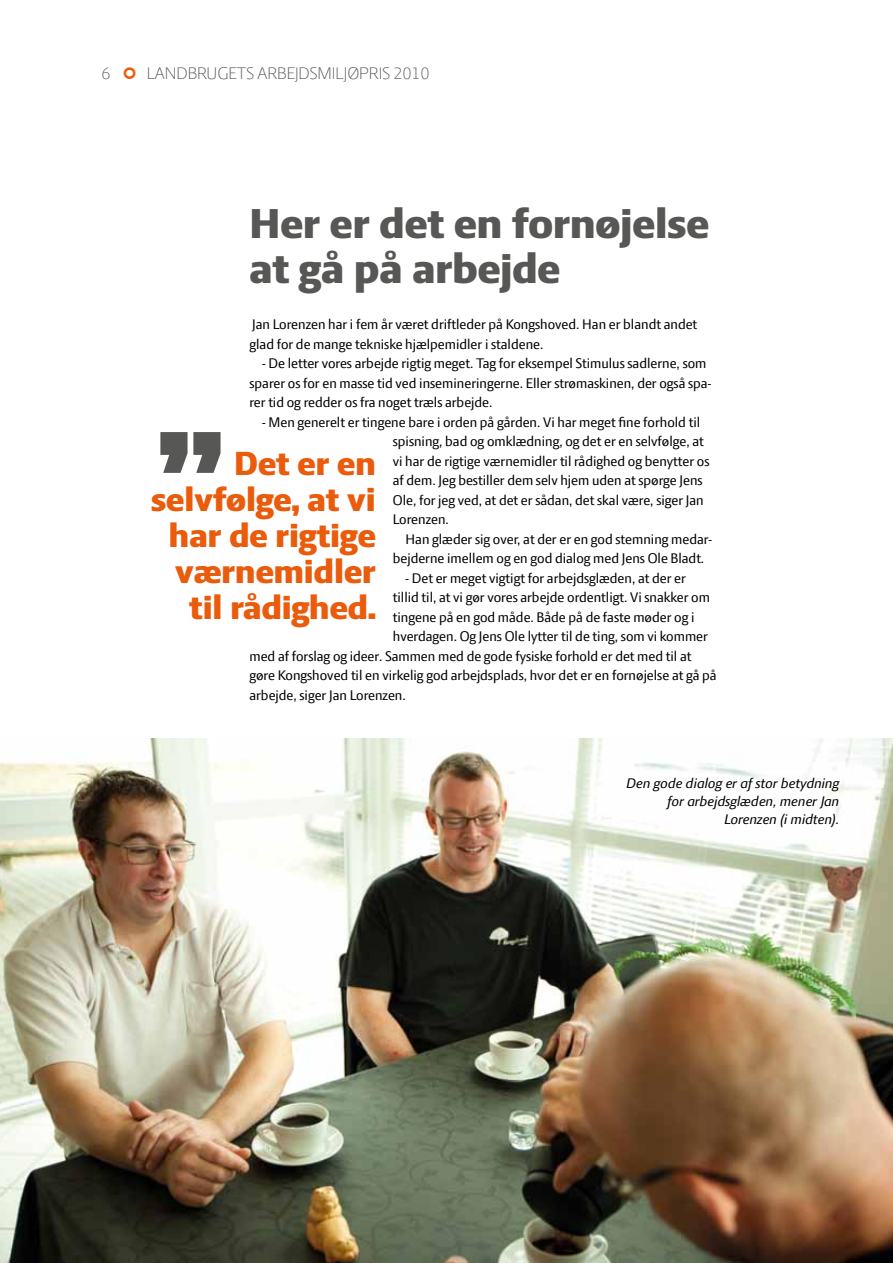
<style>
.page{position:relative;width:893px;height:1263px;background:#fff}
.page>*{position:absolute;margin:0;border:0;box-sizing:border-box;transform-origin:0 0}
.t1{font:800 150px "LF Press Sans";color:#575756}
.t2{font:800 45px/45px "LF Press Sans";color:#575756}
.t3{font:800 36px/36px "LF Press Sans";color:#ea5b0b;text-align:right}
.t4{font:300 18px "LF Press Sans";color:#575756}
.t5{font:15px/19.5px "LF Press Sans";color:#000}
.t6{font:italic 15px/18px "LF Press Sans";color:#000;text-align:right}
</style>
<div class="page">
<img style="left:0;top:738px;width:893px;height:525px">
<p class="t4" style="left:102px;top:63px;width:10px">6</p>
<p class="t4" style="left:147px;top:63px;width:284px">LANDBRUGETS ARBEJDSMILJØPRIS 2010</p>
<h2 class="t2" style="left:249px;top:201px;width:461px">Her er det en fornøjelse at gå på arbejde</h2>
<p class="t5" style="left:249px;top:314px;width:449px">Jan Lorenzen har i fem år været driftleder på Kongshoved. Han er blandt andet glad for de mange tekniske hjælpemidler i staldene.</p>
<p class="t5" style="left:249px;top:353px;width:463px;text-indent:13px">- De letter vores arbejde rigtig meget. Tag for eksempel Stimulus sadlerne, som sparer os for en masse tid ved insemineringerne. Eller strømaskinen, der også spa&shy;rer tid og redder os fra noget træls arbejde.</p>
<p class="t5" style="left:393px;top:412px;width:318px;text-indent:-131px">- Men generelt er tingene bare i orden på gården. Vi har meget fine forhold til spisning, bad og omklædning, og det er en selvfølge, at vi har de rigtige værnemidler til rådighed og benytter os af dem. Jeg bestiller dem selv hjem uden at spørge Jens Ole, for jeg ved, at det er sådan, det skal være, siger Jan Lorenzen.</p>
<p class="t5" style="left:393px;top:529px;width:321px;text-indent:13px">Han glæder sig over, at der er en god stemning medar&shy;bejderne imellem og en god dialog med Jens Ole Bladt.</p>
<p class="t5" style="left:406px;top:568px;width:282px">- Det er meget vigtigt for arbejdsglæden, at der er</p>
<p class="t5" style="left:393px;top:587px;width:319px">tillid til, at vi gør vores arbejde ordentligt. Vi snakker om</p>
<p class="t5" style="left:393px;top:607px;width:303px">tingene på en god måde. Både på de faste møder og i</p>
<p class="t5" style="left:393px;top:626px;width:317px">hverdagen. Og Jens Ole lytter til de ting, som vi kommer</p>
<p class="t5" style="left:249px;top:646px;width:443px">med af forslag og ideer. Sammen med de gode fysiske forhold er det med til at</p>
<p class="t5" style="left:249px;top:665px;width:469px">gøre Kongshoved til en virkelig god arbejdsplads, hvor det er en fornøjelse at gå på</p>
<p class="t5" style="left:249px;top:685px;width:158px">arbejde, siger Jan Lorenzen.</p>
<h1 class="t1" style="left:158px;top:393px;width:67px">”</h1>
<h3 class="t3" style="left:151px;top:445px;width:226px">Det er en selvfølge, at vi har de rigtige værnemidler til rådighed.</h3>
<p class="t6" style="left:626px;top:774px;width:214px">Den gode dialog er af stor betydning for arbejdsglæden, mener Jan<br>Lorenzen (i midten).</p>
</div>
